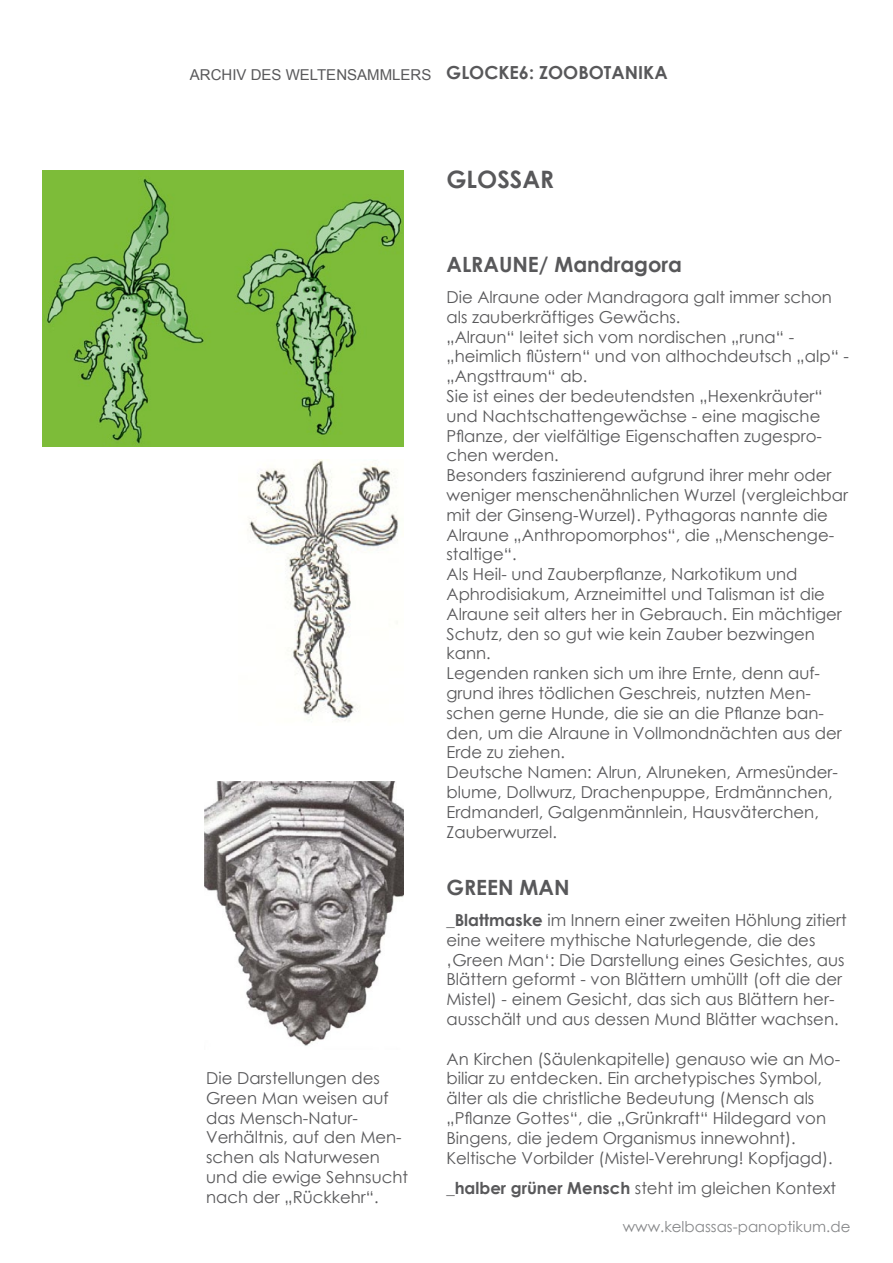
<style>
.page{position:relative;width:893px;height:1263px;background:#fff}
.page>*{position:absolute;margin:0;border:0;box-sizing:border-box;transform-origin:0 0}
.t1{font:700 24px "Century Gothic";color:#58585a}
.t2{font:700 21px "Century Gothic";color:#58585a}
.t3{font:16.5px/19.8px "Century Gothic";color:#58585a}
.t4{font:15px "Arial";color:#58585a}
.t5{font:15px "Century Gothic";color:#87888a}
.s1{font-family:"Century Gothic";font-weight:700;font-size:18px}
.s2{font-weight:700}
</style>
<div class="page">
<img style="left:43px;top:170px;width:361px;height:276px">
<img style="left:247px;top:460px;width:157px;height:262px">
<img style="left:204px;top:782px;width:200px;height:264px">
<p class="t4" style="left:190px;top:65px;width:479px">ARCHIV DES WELTENSAMMLERS <span class="s1">GLOCKE6: ZOOBOTANIKA</span></p>
<h1 class="t1" style="left:446px;top:161px;width:109px">GLOSSAR</h1>
<p class="t3" style="left:206px;top:1068px;width:203px">Die Darstellungen des<br>Green Man weisen auf das Mensch-Natur-<br>Verhältnis, auf den Men&shy;schen als Naturwesen und die ewige Sehnsucht nach der „Rückkehr“.</p>
<p class="t2" style="left:446px;top:249px;width:237px">ALRAUNE/ Mandragora</p>
<p class="t3" style="left:446px;top:287px;width:404px">Die Alraune oder Mandragora galt immer schon als zauberkräftiges Gewächs.<br>„Alraun“ leitet sich vom nordischen „runa“ - „heimlich flüstern“ und von althochdeutsch „alp“ - „Angsttraum“ ab.<br>Sie ist eines der bedeutendsten „Hexenkräuter“ und Nachtschattengewächse - eine magische Pflanze, der vielfältige Eigenschaften zugespro&shy;chen werden.<br>Besonders faszinierend aufgrund ihrer mehr oder weniger menschenähnlichen Wurzel (vergleichbar mit der Ginseng-Wurzel). Pythagoras nannte die Alraune „Anthropomorphos“, die „Menschenge&shy;staltige“.<br>Als Heil- und Zauberpflanze, Narkotikum und Aphrodisiakum, Arzneimittel und Talisman ist die Alraune seit alters her in Gebrauch. Ein mächtiger Schutz, den so gut wie kein Zauber bezwingen kann.<br>Legenden ranken sich um ihre Ernte, denn auf&shy;grund ihres tödlichen Geschreis, nutzten Men&shy;schen gerne Hunde, die sie an die Pflanze ban&shy;den, um die Alraune in Vollmondnächten aus der Erde zu ziehen.<br>Deutsche Namen: Alrun, Alruneken, Armesünder&shy;blume, Dollwurz, Drachenpuppe, Erdmännchen, Erdmanderl, Galgenmännlein, Hausväterchen, Zauberwurzel.</p>
<p class="t2" style="left:446px;top:872px;width:125px">GREEN MAN</p>
<p class="t3" style="left:446px;top:910px;width:402px"><span class="s2">_Blattmaske</span> im Innern einer zweiten Höhlung zitiert eine weitere mythische Naturlegende, die des ‚Green Man‘: Die Darstellung eines Gesichtes, aus Blättern geformt - von Blättern umhüllt (oft die der Mistel) - einem Gesicht, das sich aus Blättern her&shy;ausschält und aus dessen Mund Blätter wachsen.</p>
<p class="t3" style="left:446px;top:1048px;width:395px">An Kirchen (Säulenkapitelle) genauso wie an Mo&shy;biliar zu entdecken. Ein archetypisches Symbol, älter als die christliche Bedeutung (Mensch als „Pflanze Gottes“, die „Grünkraft“ Hildegard von Bingens, die jedem Organismus innewohnt).<br>Keltische Vorbilder (Mistel-Verehrung! Kopfjagd).</p>
<p class="t3" style="left:446px;top:1178px;width:391px"><span class="s2">_halber grüner Mensch</span> steht im gleichen Kontext</p>
<p class="t5" style="left:623px;top:1216px;width:229px">www.kelbassas-panoptikum.de</p>
</div>
